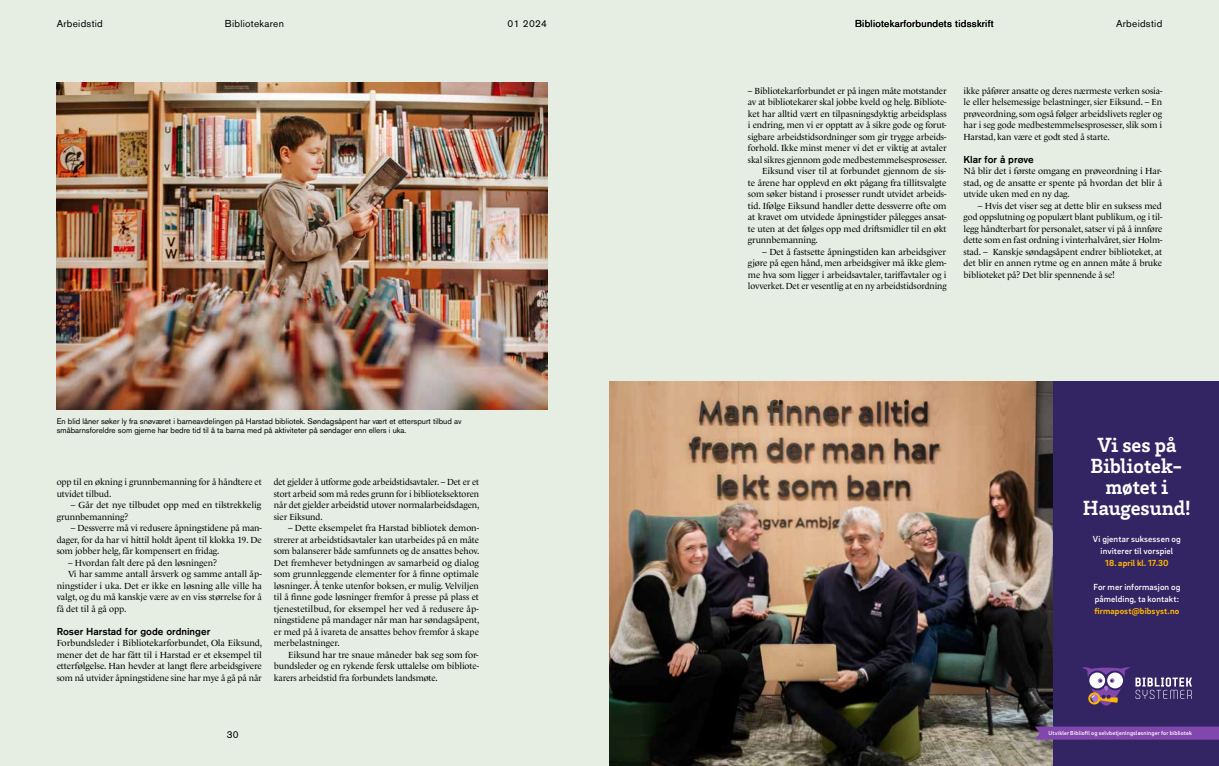
<style>
.page{position:relative;width:1219px;height:766px;background:#fff}
.page>*{position:absolute;margin:0;border:0;box-sizing:border-box;transform-origin:0 0}
.t1{font:700 21px/21px "Brix Slab";letter-spacing:-.005em;color:#fff;text-align:center}
.t2{font:10px "Akzidenz Grotesk BQ";letter-spacing:.03em;color:#000}
.t3{font:500 10px "Akzidenz Grotesk BQ";color:#000}
.t4{font:9px/11.5px "Le Monde Livre Std";letter-spacing:-.01em;color:#000;text-align:justify}
.t5{font:500 9px/12px "Brix Sans";letter-spacing:.01em;color:#fff;text-align:center}
.t6{font:700 9px "Brix Sans";letter-spacing:.01em;color:#ffb600}
.t7{font:8px/9.6px "Akzidenz Grotesk BQ";color:#000}
.t8{font:500 6px "Brix Sans";letter-spacing:.025em;color:#fff}
</style>
<div class="page">
<div style="left:0;top:0;width:1219px;height:765px;background:#e6ede3"></div>
<img style="left:57px;top:82px;width:490px;height:327px">
<img style="left:609px;top:381px;width:445px;height:384px">
<div style="left:1054px;top:381px;width:165px;height:384px;background:#332564"></div>
<svg style="left:1082px;top:667px;width:110px;height:38px"></svg>
<svg style="left:1035px;top:726px;width:184px;height:13px;background:#7d45a8"></svg>
<p class="t2" style="left:57px;top:17px;width:48px">Arbeidstid</p>
<p class="t2" style="left:225px;top:17px;width:61px">Bibliotekaren</p>
<p class="t2" style="left:855px;top:17px;width:140px">Bibliotekarforbundets tidsskrift</p>
<p class="t2" style="left:1116px;top:17px;width:48px">Arbeidstid</p>
<p class="t2" style="left:508px;top:17px;width:41px">01 2024</p>
<p class="t7" style="left:57px;top:416px;width:406px">En blid låner søker ly fra snøværet i barneavdelingen på Harstad bibliotek. Søndagsåpent har vært et etterspurt tilbud av småbarnsforeldre som gjerne har bedre tid til å ta barna med på aktiviteter på søndager enn ellers i uka.</p>
<p class="t4" style="left:57px;top:476px;width:207px">opp til en økning i grunnbemanning for å håndtere et utvidet tilbud.</p>
<p class="t4" style="left:57px;top:499px;width:206px;text-indent:14px">– Går det nye tilbudet opp med en tilstrekkelig grunnbemanning?</p>
<p class="t4" style="left:57px;top:522px;width:207px;text-indent:14px">– Dessverre må vi redusere åpningstidene på man&shy;dager, for da har vi hittil holdt åpent til klokka 19. De som jobber helg, får kompensert en fridag.</p>
<p class="t4" style="left:68px;top:556px;width:151px">– Hvordan falt dere på den løsningen?</p>
<p class="t4" style="left:68px;top:568px;width:195px">Vi har samme antall årsverk og samme antall åp-</p>
<p class="t4" style="left:57px;top:579px;width:207px">ningstider i uka. Det er ikke en løsning alle ville ha</p>
<p class="t4" style="left:57px;top:591px;width:207px">valgt, og du må kanskje være av en viss størrelse for å</p>
<p class="t4" style="left:57px;top:602px;width:71px">få det til å gå opp.</p>
<p class="t3" style="left:57px;top:625px;width:155px">Roser Harstad for gode ordninger</p>
<p class="t4" style="left:57px;top:637px;width:207px">Forbundsleder i Bibliotekarforbundet, Ola Eiksund, mener det de har fått til i Harstad er et eksempel til etterfølgelse. Han hevder at langt flere arbeidsgivere som nå utvider åpningstidene sine har mye å gå på når</p>
<p class="t4" style="left:274px;top:476px;width:207px">det gjelder å utforme gode arbeidstidsavtaler. – Det er et stort arbeid som må redes grunn for i biblioteksektoren når det gjelder arbeidstid utover normalarbeidsdagen, sier Eiksund.</p>
<p class="t4" style="left:274px;top:522px;width:207px;text-indent:14px">– Dette eksempelet fra Harstad bibliotek demon&shy;strerer at arbeidstidsavtaler kan utarbeides på en måte som balanserer både samfunnets og de ansattes behov.<br>Det fremhever betydningen av samarbeid og dialog som grunnleggende elementer for å finne optimale løsninger. Å tenke utenfor boksen, er mulig. Velviljen til å finne gode løsninger fremfor å presse på plass et tjenestetilbud, for eksempel her ved å redusere åp&shy;ningstidene på mandager når man har søndagsåpent, er med på å ivareta de ansattes behov fremfor å skape merbelastninger.</p>
<p class="t4" style="left:274px;top:648px;width:207px;text-indent:14px">Eiksund har tre snaue måneder bak seg som for&shy;bundsleder og en rykende fersk uttalelse om bibliote&shy;karers arbeidstid fra forbundets landsmøte.</p>
<p class="t2" style="left:227px;top:728px;width:13px">30</p>
<p class="t4" style="left:748px;top:85px;width:200px">– Bibliotekarforbundet er på ingen måte motstander</p>
<p class="t4" style="left:748px;top:96px;width:200px">av at bibliotekarer skal jobbe kveld og helg. Bibliote-</p>
<p class="t4" style="left:748px;top:108px;width:200px">ket har alltid vært en tilpasningsdyktig arbeidsplass</p>
<p class="t4" style="left:748px;top:119px;width:200px">i endring, men vi er opptatt av å sikre gode og forut-</p>
<p class="t4" style="left:748px;top:131px;width:200px">sigbare arbeidstidsordninger som gir trygge arbeids-</p>
<p class="t4" style="left:748px;top:142px;width:200px">forhold. Ikke minst mener vi det er viktig at avtaler</p>
<p class="t4" style="left:748px;top:154px;width:201px">skal sikres gjennom gode medbestemmelsesprosesser.</p>
<p class="t4" style="left:762px;top:165px;width:186px">Eiksund viser til at forbundet gjennom de sis-</p>
<p class="t4" style="left:748px;top:177px;width:200px">te årene har opplevd en økt pågang fra tillitsvalgte</p>
<p class="t4" style="left:748px;top:188px;width:200px">som søker bistand i prosesser rundt utvidet arbeids-</p>
<p class="t4" style="left:748px;top:200px;width:200px">tid. Ifølge Eiksund handler dette dessverre ofte om</p>
<p class="t4" style="left:748px;top:211px;width:200px">at kravet om utvidede åpningstider pålegges ansat-</p>
<p class="t4" style="left:748px;top:223px;width:200px">te uten at det følges opp med driftsmidler til en økt</p>
<p class="t4" style="left:748px;top:234px;width:71px">grunnbemanning.</p>
<p class="t4" style="left:748px;top:246px;width:200px;text-indent:14px">– Det å fastsette åpningstiden kan arbeidsgiver gjøre på egen hånd, men arbeidsgiver må ikke glem&shy;me hva som ligger i arbeidsavtaler, tariffavtaler og i lovverket. Det er vesentlig at en ny arbeidstidsordning</p>
<p class="t4" style="left:964px;top:85px;width:200px">ikke påfører ansatte og deres nærmeste verken sosia&shy;le eller helsemessige belastninger, sier Eiksund. – En prøveordning, som også følger arbeidslivets regler og har i seg gode medbestemmelsesprosesser, slik som i Harstad, kan være et godt sted å starte.</p>
<p class="t3" style="left:964px;top:153px;width:72px">Klar for å prøve</p>
<p class="t4" style="left:964px;top:165px;width:200px">Nå blir det i første omgang en prøveordning i Har&shy;stad, og de ansatte er spente på hvordan det blir å utvide uken med en ny dag.</p>
<p class="t4" style="left:964px;top:200px;width:200px;text-indent:14px">– Hvis det viser seg at dette blir en suksess med god oppslutning og populært blant publikum, og i til&shy;legg håndterbart for personalet, satser vi på å innføre dette som en fast ordning i vinterhalvåret, sier Holm&shy;stad. – Kanskje søndagsåpent endrer biblioteket, at det blir en annen rytme og en annen måte å bruke biblioteket på? Det blir spennende å se!</p>
<h1 class="t1" style="left:1083px;top:433px;width:109px">Vi ses på<br>Bibliotek&shy;møtet i<br>Haugesund!</h1>
<p class="t5" style="left:1093px;top:533px;width:89px">Vi gjentar suksessen og inviterer til vorspiel</p>
<p class="t6" style="left:1105px;top:557px;width:65px">18. april kl. 17.30</p>
<p class="t5" style="left:1093px;top:581px;width:88px;text-align:left">For mer informasjon og påmelding, ta kontakt:</p>
<p class="t6" style="left:1094px;top:605px;width:86px">firmapost@bibsyst.no</p>
<p class="t8" style="left:1048px;top:728px;width:145px">Utvikler Bibliofil og selvbetjeningsløsninger for bibliotek</p>
</div>
